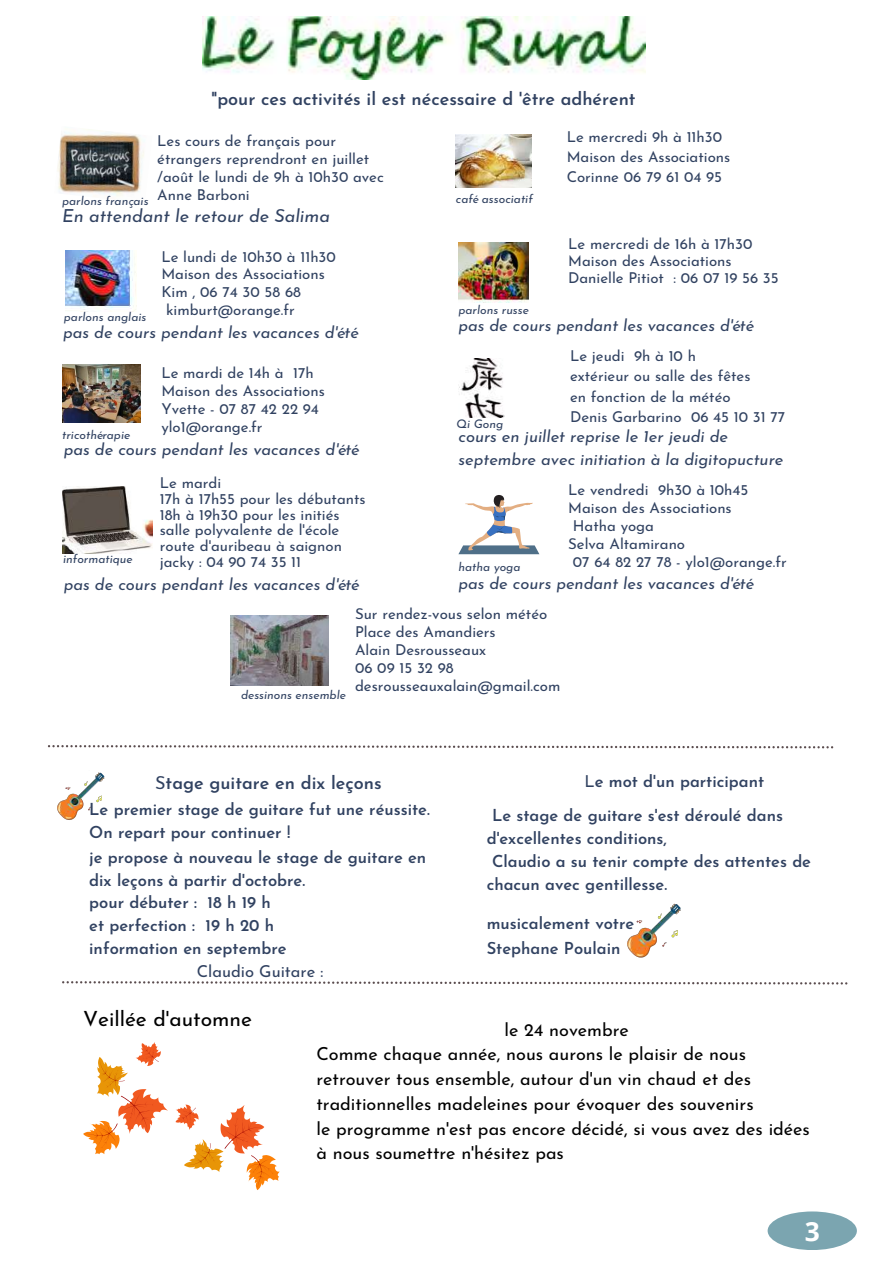
<style>
.page{position:relative;width:893px;height:1264px;background:#fff}
.page>*{position:absolute;margin:0;border:0;box-sizing:border-box;transform-origin:0 0}
.t1{font:700 26.4px "Open Sans";color:#fff}
.t2{font:21px "Josefin Sans";color:#000}
.t3{font:18px/24.8px "Josefin Sans";color:#000}
.t4{font:600 18px "Josefin Sans";color:#314261}
.t5{font:italic 18px "Josefin Sans";color:#314261}
.t6{font:600 16.5px/23px "Josefin Sans";color:#314261}
.t7{font:italic 16.5px/22.5px "Josefin Sans";color:#314261}
.t8{font:16.5px "Josefin Sans";color:#314261}
.t9{font:15px/18px "Josefin Sans";color:#314261}
.t10{font:italic 12px "Josefin Sans";color:#314261}
.s1{font-weight:400}
</style>
<div class="page">
<svg style="left:48px;top:745px;width:785px;height:3px"></svg>
<img style="left:203px;top:17px;width:442px;height:63px">
<img style="left:65px;top:250px;width:71px;height:61px">
<img style="left:455px;top:135px;width:76px;height:52px">
<img style="left:57px;top:129px;width:87px;height:67px">
<svg style="left:458px;top:495px;width:81px;height:59px"></svg>
<img style="left:458px;top:242px;width:70px;height:61px">
<img style="left:459px;top:358px;width:45px;height:59px">
<img style="left:230px;top:615px;width:98px;height:70px">
<img style="left:58px;top:772px;width:47px;height:48px">
<img style="left:62px;top:364px;width:79px;height:58px">
<img style="left:627px;top:903px;width:54px;height:55px">
<svg style="left:62px;top:981px;width:785px;height:3px"></svg>
<svg style="left:175px;top:1104px;width:105px;height:86px"></svg>
<svg style="left:83px;top:1042px;width:85px;height:112px"></svg>
<img style="left:62px;top:486px;width:90px;height:67px">
<div style="left:767px;top:1211px;width:89px;height:38px;background:#7ba5b0;border-radius:50%"></div>
<p class="t4" style="left:211px;top:91px;width:426px">"pour ces activités il est nécessaire d 'être adhérent</p>
<p class="t9" style="left:157px;top:133px;width:228px">Les cours de français pour étrangers reprendront en juillet /août le lundi de 9h à 10h30 avec<br>Anne Barboni</p>
<p class="t10" style="left:62px;top:196px;width:88px">parlons français</p>
<p class="t5" style="left:62px;top:208px;width:269px">En attendant le retour de Salima</p>
<p class="t9" style="left:161px;top:249px;width:176px">Le lundi de 10h30 à 11h30</p>
<p class="t9" style="left:161px;top:266px;width:165px">Maison des Associations</p>
<p class="t9" style="left:161px;top:284px;width:141px">Kim , 06 74 30 58 68</p>
<p class="t9" style="left:166px;top:302px;width:130px">kimburt@orange.fr</p>
<p class="t10" style="left:64px;top:312px;width:84px">parlons anglais</p>
<p class="t7" style="left:63px;top:322px;width:296px">pas de cours pendant les vacances d'été</p>
<p class="t9" style="left:161px;top:365px;width:165px">Le mardi de 14h à 17h<br>Maison des Associations<br>Yvette - 07 87 42 22 94 ylo1@orange.fr</p>
<p class="t10" style="left:62px;top:430px;width:70px">tricothérapie</p>
<p class="t7" style="left:64px;top:440px;width:296px">pas de cours pendant les vacances d'été</p>
<p class="t9" style="left:160px;top:476px;width:207px;line-height:15.8px">Le mardi<br>17h à 17h55 pour les débutants<br>18h à 19h30 pour les initiés salle polyvalente de l'école route d'auribeau à saignon jacky : 04 90 74 35 11</p>
<p class="t7" style="left:64px;top:575px;width:296px">pas de cours pendant les vacances d'été</p>
<p class="t10" style="left:63px;top:554px;width:71px">informatique</p>
<p class="t10" style="left:456px;top:194px;width:79px">café associatif</p>
<p class="t9" style="left:566px;top:128px;width:165px;line-height:20.2px">Le mercredi 9h à 11h30<br>Maison des Associations<br>Corinne 06 79 61 04 95</p>
<p class="t9" style="left:568px;top:237px;width:212px;line-height:17.1px">Le mercredi de 16h à 17h30<br>Maison des Associations<br>Danielle Pitiot : 06 07 19 56 35</p>
<p class="t10" style="left:458px;top:305px;width:72px">parlons russe</p>
<p class="t7" style="left:458px;top:316px;width:296px">pas de cours pendant les vacances d'été</p>
<p class="t9" style="left:570px;top:347px;width:216px;line-height:20.4px">Le jeudi 9h à 10 h<br>extérieur ou salle des fêtes<br>en fonction de la météo<br>Denis Garbarino 06 45 10 31 77</p>
<p class="t10" style="left:456px;top:419px;width:49px">Qi Gong</p>
<p class="t7" style="left:458px;top:427px;width:326px">cours en juillet reprise le 1er jeudi de septembre avec initiation à la digitopucture</p>
<p class="t10" style="left:458px;top:562px;width:64px">hatha yoga</p>
<p class="t9" style="left:568px;top:482px;width:182px">Le vendredi 9h30 à 10h45</p>
<p class="t9" style="left:568px;top:500px;width:165px">Maison des Associations</p>
<p class="t9" style="left:573px;top:518px;width:83px">Hatha yoga</p>
<p class="t9" style="left:568px;top:536px;width:118px">Selva Altamirano</p>
<p class="t9" style="left:573px;top:553px;width:215px">07 64 82 27 78 - ylo1@orange.fr</p>
<p class="t7" style="left:458px;top:574px;width:296px">pas de cours pendant les vacances d'été</p>
<p class="t10" style="left:241px;top:689px;width:107px">dessinons ensemble</p>
<p class="t9" style="left:355px;top:606px;width:207px">Sur rendez-vous selon météo<br>Place des Amandiers<br>Alain Desrousseaux<br>06 09 15 32 98 desrousseauxalain@gmail.com</p>
<p class="t4" style="left:155px;top:775px;width:228px"><span class="s1">S</span>tage guitare en dix leçons</p>
<p class="t6" style="left:89px;top:799px;width:342px">Le premier stage de guitare fut une réussite.<br>On repart pour continuer !</p>
<p class="t6" style="left:89px;top:846px;width:338px">je propose à nouveau le stage de guitare en dix leçons à partir d'octobre.<br>pour débuter : 18 h 19 h<br>et perfection : 19 h 20 h<br>information en septembre</p>
<p class="t8" style="left:197px;top:965px;width:128px">Claudio Guitare :</p>
<p class="t6" style="left:492px;top:766px;width:293px;line-height:33.5px;text-indent:92px"><span class="s1">L</span>e mot d'un participant<br>Le stage de guitare s'est déroulé dans</p>
<p class="t6" style="left:486px;top:828px;width:182px">d'excellentes conditions,</p>
<p class="t6" style="left:492px;top:851px;width:320px">Claudio a su tenir compte des attentes de</p>
<p class="t6" style="left:486px;top:874px;width:182px">chacun avec gentillesse.</p>
<p class="t6" style="left:486px;top:912px;width:149px;line-height:25px">musicalement votre<br>Stephane Poulain</p>
<h2 class="t2" style="left:83px;top:1010px;width:170px">Veillée d'automne</h2>
<p class="t3" style="left:316px;top:1018px;width:495px;text-indent:188px">le 24 novembre<br>Comme chaque année, nous aurons le plaisir de nous retrouver tous ensemble, autour d'un vin chaud et des traditionnelles madeleines pour évoquer des souvenirs<br>le programme n'est pas encore décidé, si vous avez des idées à nous soumettre n'hésitez pas</p>
<h1 class="t1" style="left:804px;top:1212px;width:17px">3</h1>
</div>
